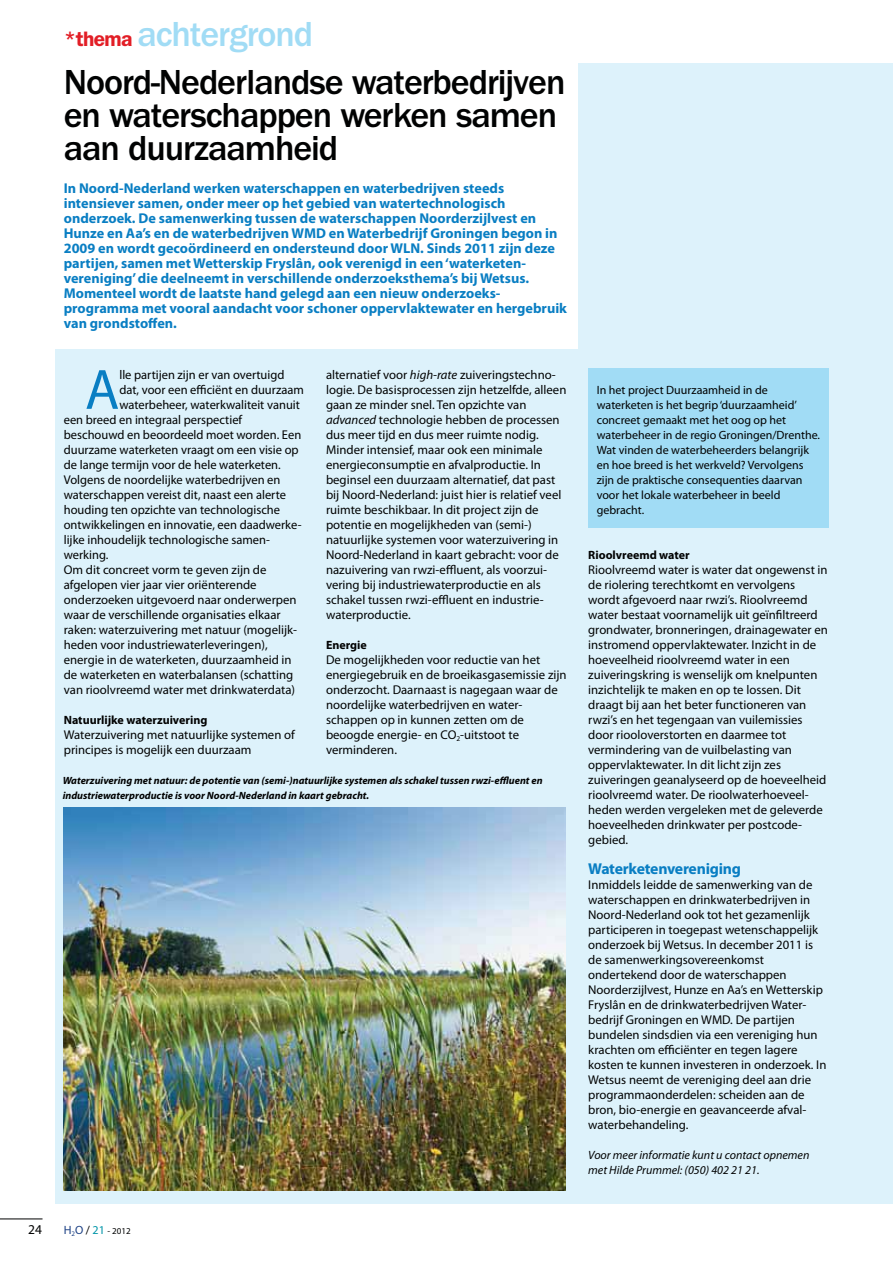
<style>
.page{position:relative;width:893px;height:1263px;background:#fff}
.page>*{position:absolute;margin:0;border:0;box-sizing:border-box;transform-origin:0 0}
.t1{font:57.3px "Myriad Pro";color:#097ec3}
.t2{font:500 36px/33px "ITC Franklin Gothic Std";letter-spacing:-.03em;color:#010202}
.t3{font:500 36px "ITC Franklin Gothic Std";letter-spacing:-.03em;color:#a1dcf5}
.t4{font:700 15.75px "Myriad Pro";letter-spacing:-.015em;color:#097ec3}
.t5{font:700 14.25px/15px "Myriad Pro";color:#097ec3}
.t6{font:13.5px "Myriad Pro";color:#010202}
.t7{font:12.75px/15px "Myriad Pro";color:#010202}
.t8{font:12px/15px "Myriad Pro";color:#010202}
.t9{font:italic 12px/15px "Myriad Pro";color:#010202}
.t10{font:700 12px "Myriad Pro";color:#010202}
.t11{font:italic 700 10.5px/15px "Myriad Pro";color:#010202}
.t12{font:9px "Myriad Pro";color:#010202}
.s1{font-weight:600;font-size:21px;color:#e21e26}
.s2{font-style:italic}
.s3{font-size:12px;color:#1f4386}
.s4{font-size:12px}
.s5{font-size:12px;color:#0095a8}
</style>
<div class="page">
<div style="left:55px;top:64px;width:838px;height:1140px;background:#ddf2fb"></div>
<hr style="left:0;top:1219px;width:43px;height:1px;background:#010202">
<div style="left:0;top:0;width:578px;height:349px;background:#fff"></div>
<div style="left:588px;top:368px;width:241px;height:159px;background:#a1dcf5"></div>
<img style="left:64px;top:808px;width:502px;height:383px">
<h2 class="t3" style="left:64px;top:20px;width:251px"><span class="s1">*thema</span> achtergrond</h2>
<h2 class="t2" style="left:64px;top:69px;width:503px">Noord-Nederlandse waterbedrijven en waterschappen werken samen aan duurzaamheid</h2>
<p class="t5" style="left:64px;top:182px;width:505px">In Noord-Nederland werken waterschappen en waterbedrijven steeds intensiever samen, onder meer op het gebied van watertechnologisch onderzoek. De samenwerking tussen de waterschappen Noorderzijlvest en Hunze en Aa’s en de waterbedrijven WMD en Waterbedrijf Groningen begon in 2009 en wordt gecoördineerd en ondersteund door WLN. Sinds 2011 zijn deze partijen, samen met Wetterskip Fryslân, ook verenigd in een ‘waterketen&shy;vereniging’ die deelneemt in verschillende onderzoeksthema’s bij Wetsus.<br>Momenteel wordt de laatste hand gelegd aan een nieuw onderzoeks&shy;programma met vooral aandacht voor schoner oppervlaktewater en hergebruik van grondstoffen.</p>
<h1 class="t1" style="left:85px;top:368px;width:36px">A</h1>
<p class="t7" style="left:119px;top:368px;width:167px">lle partijen zijn er van overtuigd</p>
<p class="t7" style="left:326px;top:368px;width:242px">alternatief voor <span class="s2">high-rate</span> zuiveringstechno&shy;logie. De basisprocessen zijn hetzelfde, alleen gaan ze minder snel. Ten opzichte van <span class="s2">advanced</span> technologie hebben de processen dus meer tijd en dus meer ruimte nodig.<br>Minder intensief, maar ook een minimale energieconsumptie en afvalproductie. In beginsel een duurzaam alternatief, dat past bij Noord-Nederland: juist hier is relatief veel ruimte beschikbaar. In dit project zijn de potentie en mogelijkheden van (semi-) natuurlijke systemen voor waterzuivering in Noord-Nederland in kaart gebracht: voor de nazuivering van rwzi-effluent, als voorzui&shy;vering bij industriewaterproductie en als schakel tussen rwzi-effluent en industrie&shy;waterproductie.</p>
<p class="t10" style="left:326px;top:640px;width:42px">Energie</p>
<p class="t7" style="left:326px;top:653px;width:242px">De mogelijkheden voor reductie van het energiegebruik en de broeikasgasemissie zijn onderzocht. Daarnaast is nagegaan waar de noordelijke waterbedrijven en water&shy;schappen op in kunnen zetten om de beoogde energie- en CO<sub>2</sub>-uitstoot te verminderen.</p>
<p class="t7" style="left:119px;top:383px;width:186px">dat, voor een efficiënt en duurzaam</p>
<p class="t7" style="left:119px;top:398px;width:182px">waterbeheer, waterkwaliteit vanuit</p>
<p class="t7" style="left:64px;top:413px;width:180px">een breed en integraal perspectief</p>
<p class="t7" style="left:64px;top:428px;width:239px">beschouwd en beoordeeld moet worden. Een</p>
<p class="t7" style="left:64px;top:443px;width:236px">duurzame waterketen vraagt om een visie op</p>
<p class="t7" style="left:64px;top:458px;width:219px">de lange termijn voor de hele waterketen.</p>
<p class="t7" style="left:64px;top:473px;width:218px">Volgens de noordelijke waterbedrijven en</p>
<p class="t7" style="left:64px;top:488px;width:224px">waterschappen vereist dit, naast een alerte</p>
<p class="t7" style="left:64px;top:503px;width:218px">houding ten opzichte van technologische</p>
<p class="t7" style="left:64px;top:518px;width:239px">ontwikkelingen en innovatie, een daadwerke-</p>
<p class="t7" style="left:64px;top:533px;width:208px">lijke inhoudelijk technologische samen-</p>
<p class="t7" style="left:64px;top:548px;width:46px">werking.</p>
<p class="t7" style="left:64px;top:563px;width:204px">Om dit concreet vorm te geven zijn de</p>
<p class="t7" style="left:64px;top:578px;width:194px">afgelopen vier jaar vier oriënterende</p>
<p class="t7" style="left:64px;top:593px;width:234px">onderzoeken uitgevoerd naar onderwerpen</p>
<p class="t7" style="left:64px;top:608px;width:218px">waar de verschillende organisaties elkaar</p>
<p class="t7" style="left:64px;top:623px;width:235px">raken: waterzuivering met natuur (mogelijk-</p>
<p class="t7" style="left:64px;top:638px;width:205px">heden voor industriewaterleveringen),</p>
<p class="t7" style="left:64px;top:653px;width:229px">energie in de waterketen, duurzaamheid in</p>
<p class="t7" style="left:64px;top:668px;width:231px">de waterketen en waterbalansen (schatting</p>
<p class="t7" style="left:64px;top:683px;width:233px">van rioolvreemd water met drinkwaterdata)</p>
<p class="t10" style="left:64px;top:715px;width:145px">Natuurlijke waterzuivering</p>
<p class="t7" style="left:64px;top:728px;width:233px">Waterzuivering met natuurlijke systemen of principes is mogelijk een duurzaam</p>
<p class="t11" style="left:63px;top:774px;width:481px">Waterzuivering met natuur: de potentie van (semi-)natuurlijke systemen als schakel tussen rwzi-effluent en industriewaterproductie is voor Noord-Nederland in kaart gebracht.</p>
<p class="t6" style="left:28px;top:1224px;width:15px">24</p>
<p class="t12" style="left:64px;top:1227px;width:68px"><span class="s3">H</span><sub>2</sub><span class="s3">O</span> <span class="s4">/</span> <span class="s5">21</span> - 2012</p>
<p class="t8" style="left:597px;top:383px;width:225px">In het project Duurzaamheid in de waterketen is het begrip ‘duurzaamheid’ concreet gemaakt met het oog op het waterbeheer in de regio Groningen/Drenthe.<br>Wat vinden de waterbeheerders belangrijk en hoe breed is het werkveld? Vervolgens zijn de praktische consequenties daarvan voor het lokale waterbeheer in beeld gebracht.</p>
<p class="t10" style="left:588px;top:550px;width:103px">Rioolvreemd water</p>
<p class="t7" style="left:588px;top:563px;width:241px">Rioolvreemd water is water dat ongewenst in de riolering terechtkomt en vervolgens wordt afgevoerd naar rwzi’s. Rioolvreemd water bestaat voornamelijk uit geïnfiltreerd grondwater, bronneringen, drainagewater en instromend oppervlaktewater. Inzicht in de hoeveelheid rioolvreemd water in een zuiveringskring is wenselijk om knelpunten inzichtelijk te maken en op te lossen. Dit draagt bij aan het beter functioneren van rwzi’s en het tegengaan van vuilemissies door riooloverstorten en daarmee tot vermindering van de vuilbelasting van oppervlaktewater. In dit licht zijn zes zuiveringen geanalyseerd op de hoeveelheid rioolvreemd water. De rioolwaterhoeveel&shy;heden werden vergeleken met de geleverde hoeveelheden drinkwater per postcode&shy;gebied.</p>
<p class="t4" style="left:588px;top:863px;width:154px">Waterketenvereniging</p>
<p class="t7" style="left:588px;top:878px;width:240px">Inmiddels leidde de samenwerking van de waterschappen en drinkwaterbedrijven in Noord-Nederland ook tot het gezamenlijk participeren in toegepast wetenschappelijk onderzoek bij Wetsus. In december 2011 is de samenwerkingsovereenkomst ondertekend door de waterschappen Noorderzijlvest, Hunze en Aa’s en Wetterskip Fryslân en de drinkwaterbedrijven Water&shy;bedrijf Groningen en WMD. De partijen bundelen sindsdien via een vereniging hun krachten om efficiënter en tegen lagere kosten te kunnen investeren in onderzoek. In Wetsus neemt de vereniging deel aan drie programmaonderdelen: scheiden aan de bron, bio-energie en geavanceerde afval&shy;waterbehandeling.</p>
<p class="t9" style="left:588px;top:1148px;width:223px">Voor meer informatie kunt u contact opnemen met Hilde Prummel: (050) 402 21 21.</p>
</div>
